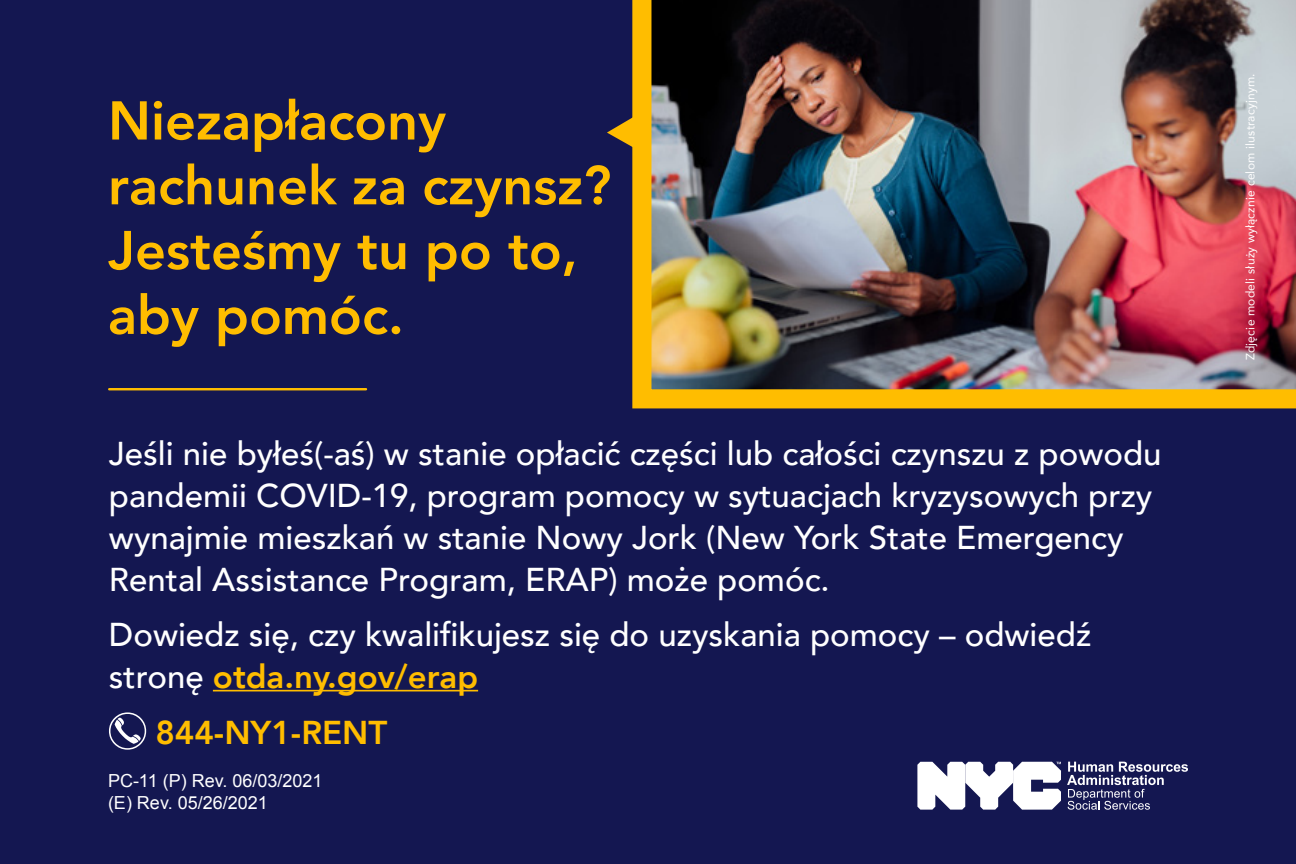
<style>
.page{position:relative;width:1296px;height:864px;background:#141751}
.page>*{position:absolute;margin:0;border:0;box-sizing:border-box;transform-origin:0 0}
.t1{font:800 54px/64.8px "Avenir";color:#ffbd00}
.t2{font:500 33px/42px "Avenir";color:#fff}
.t3{font:800 33px "Avenir";color:#ffbd00}
.t4{font:18px "Arial";color:#fff}
.t5{font:12px "Avenir";letter-spacing:.02em;color:#fff}
.s1{font-weight:800;color:#ffbd00}
</style>
<div class="page">
<hr style="left:109px;top:388px;width:257px;height:2px;background:#ffbd00">
<svg style="left:917px;top:762px;width:144px;height:48px"></svg>
<svg style="left:1067px;top:762px;width:121px;height:48px"></svg>
<img style="left:632px;top:0;width:664px;height:409px">
<svg style="left:607px;top:117px;width:27px;height:31px"></svg>
<hr style="left:213px;top:690px;width:265px;height:1px;background:#ffbd00">
<svg style="left:109px;top:712px;width:37px;height:38px"></svg>
<p class="t1" style="left:108px;top:88px;width:505px">Niezapłacony rachunek za czynsz?<br>Jesteśmy tu po to, aby pomóc.</p>
<p class="t2" style="left:109px;top:430px;width:1054px">Jeśli nie byłeś(-aś) w stanie opłacić części lub całości czynszu z powodu pandemii COVID-19, program pomocy w sytuacjach kryzysowych przy wynajmie mieszkań w stanie Nowy Jork (New York State Emergency Rental Assistance Program, ERAP) może pomóc.</p>
<p class="t2" style="left:109px;top:612px;width:984px">Dowiedz się, czy kwalifikujesz się do uzyskania pomocy – odwiedź stronę <span class="s1">otda.ny.gov/erap</span></p>
<p class="t3" style="left:155px;top:707px;width:234px">844-NY1-RENT</p>
<p class="t4" style="left:108px;top:769px;width:216px">PC-11 (P) Rev. 06/03/2021</p>
<p class="t4" style="left:108px;top:791px;width:161px">(E) Rev. 05/26/2021</p>
<p class="t5" style="left:1241px;top:360px;width:289px;rotate:-90deg">Zdjęcie modeli służy wyłącznie celom ilustracyjnym.</p>
</div>
